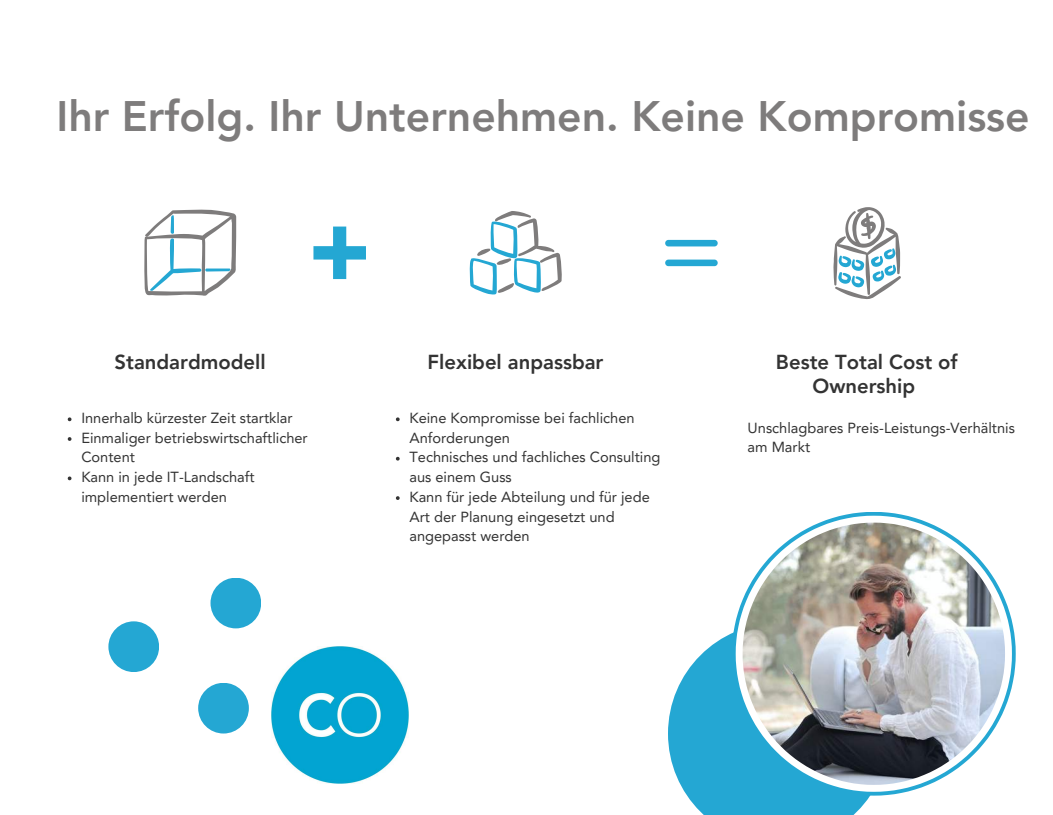
<style>
.page{position:relative;width:1053px;height:815px;background:#fff}
.page>*{position:absolute;margin:0;border:0;box-sizing:border-box;transform-origin:0 0}
.t1{font:800 42.62px "Avenir LT Pro";color:#7e7c7c}
.t2{font:800 20.25px/23.4px "Avenir LT Pro";color:#333;text-align:center}
.t3{font:14.62px/19.6px "Avenir LT Pro";color:#333}
</style>
<div class="page">
<svg style="left:144px;top:209px;width:92px;height:87px"></svg>
<svg style="left:470px;top:211px;width:91px;height:83px"></svg>
<svg style="left:833px;top:207px;width:67px;height:92px"></svg>
<svg style="left:313px;top:226px;width:53px;height:53px"></svg>
<svg style="left:665px;top:240px;width:52px;height:26px"></svg>
<svg style="left:396px;top:417px;width:3px;height:4px"></svg>
<svg style="left:396px;top:496px;width:3px;height:4px"></svg>
<svg style="left:68px;top:417px;width:3px;height:4px"></svg>
<svg style="left:68px;top:437px;width:3px;height:4px"></svg>
<svg style="left:68px;top:476px;width:3px;height:4px"></svg>
<svg style="left:668px;top:633px;width:219px;height:181px;fill:#24a7d3"></svg>
<svg style="left:731px;top:512px;width:284px;height:283px"></svg>
<svg style="left:735px;top:516px;width:276px;height:276px"></svg>
<img style="left:742px;top:522px;width:262px;height:263px">
<img style="left:271px;top:646px;width:137px;height:137px">
<div style="left:210px;top:577px;width:51px;height:51px;background:#24a7d3;border-radius:50%"></div>
<div style="left:108px;top:621px;width:51px;height:51px;background:#24a7d3;border-radius:50%"></div>
<div style="left:198px;top:683px;width:51px;height:50px;background:#24a7d3;border-radius:50%"></div>
<h1 class="t1" style="left:56px;top:99px;width:974px">Ihr Erfolg. Ihr Unternehmen. Keine Kompromisse</h1>
<h2 class="t2" style="left:776px;top:352px;width:183px">Beste Total Cost of<br>Ownership</h2>
<h2 class="t2" style="left:114px;top:352px;width:153px">Standardmodell</h2>
<h2 class="t2" style="left:427px;top:352px;width:177px">Flexibel anpassbar</h2>
<p class="t3" style="left:409px;top:409px;width:252px">Keine Kompromisse bei fachlichen<br>Anforderungen<br>Technisches und fachliches Consulting aus einem Guss<br>Kann für jede Abteilung und für jede<br>Art der Planung eingesetzt und angepasst werden</p>
<p class="t3" style="left:81px;top:409px;width:228px">Innerhalb kürzester Zeit startklar<br>Einmaliger betriebswirtschaftlicher<br>Content<br>Kann in jede IT-Landschaft implementiert werden</p>
<p class="t3" style="left:747px;top:419px;width:269px">Unschlagbares Preis-Leistungs-Verhältnis am Markt</p>
</div>
